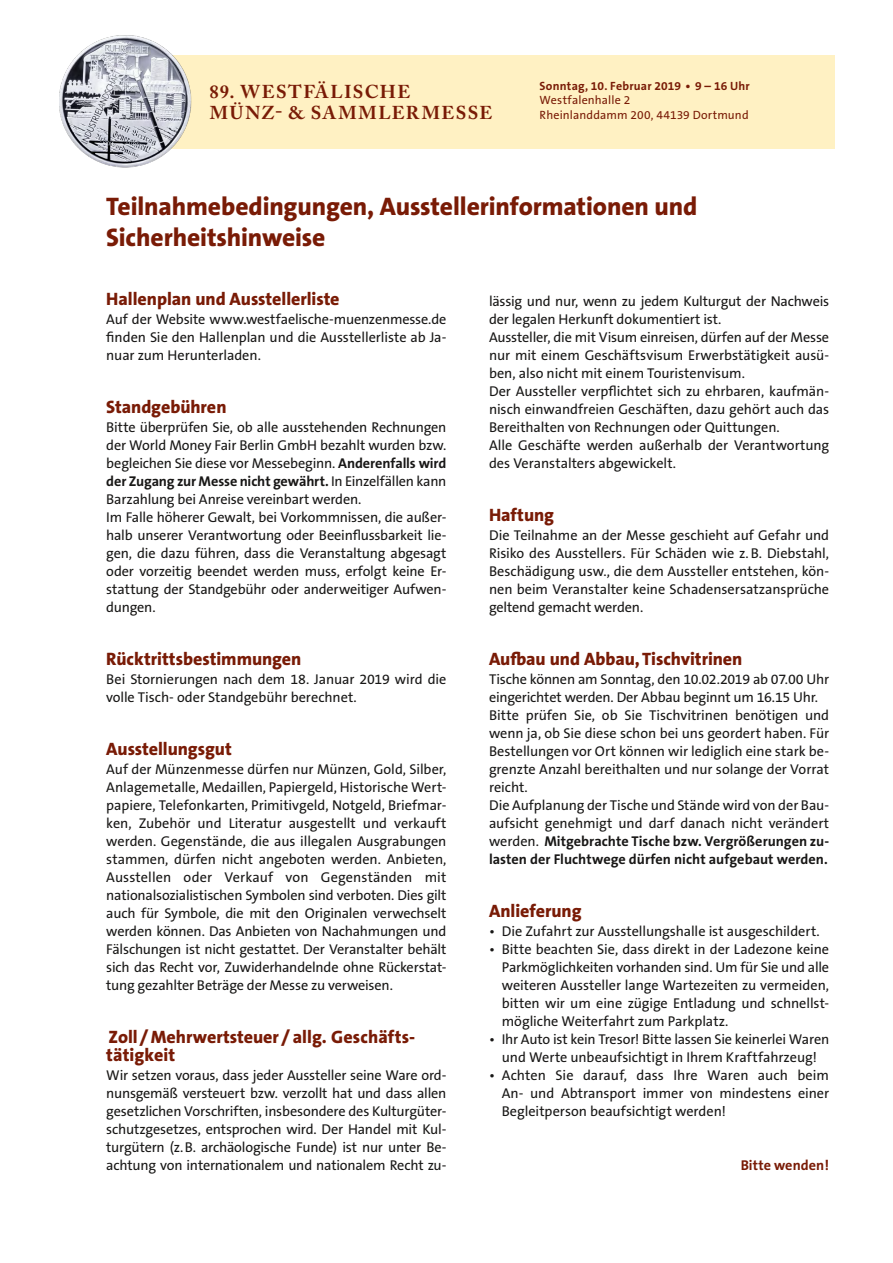
<style>
.page{position:relative;width:893px;height:1263px;background:#fff}
.page>*{position:absolute;margin:0;border:0;box-sizing:border-box;transform-origin:0 0}
.t1{font:800 25.5px/30.6px "The Sans B W8";letter-spacing:-.005em;color:#791b06}
.t2{font:700 18.45px/20.7px "Adobe Caslon Pro";letter-spacing:.075em;color:#791b06}
.Fließtext{font:800 18px/18px "The Sans B W8";letter-spacing:-.005em;color:#791b06}
.Fließtext-2{font:14.25px/18px "The Sans B W5 Plain";letter-spacing:-.01em;color:#181716;text-align:justify}
.Pagina{font:700 14.25px "Thesis Sans";letter-spacing:.005em;color:#791b06}
.t3{font:12px/14.4px "The Sans B W5 Plain";letter-spacing:.01em;color:#791b06}
.t4{font:700 12px "The Sans B W7";letter-spacing:.015em;color:#791b06}
.s1{font-family:"The Sans B W7";font-weight:700}
</style>
<div class="page">
<div style="left:106px;top:55px;width:729px;height:94px;background:#fff1c3"></div>
<img style="left:60px;top:35px;width:132px;height:133px">
<p class="t2" style="left:210px;top:81px;width:284px">89. WESTFÄLISCHE<br>MÜNZ- &amp; SAMMLERMESSE</p>
<p class="t4" style="left:540px;top:78px;width:212px">Sonntag, 10. Februar 2019 • 9 – 16 Uhr</p>
<p class="t3" style="left:540px;top:93px;width:211px">Westfalenhalle 2<br>Rheinlanddamm 200, 44139 Dortmund</p>
<h1 class="t1" style="left:106px;top:191px;width:593px">Teilnahmebedingungen, Ausstellerinformationen und<br>Sicherheitshinweise</h1>
<h2 class="Fließtext" style="left:106px;top:290px;width:235px">Hallenplan und Ausstellerliste</h2>
<p class="Fließtext-2" style="left:106px;top:310px;width:342px">Auf der Website www.westfaelische-muenzenmesse.de finden Sie den Hallenplan und die Ausstellerliste ab Ja&shy;nuar zum Herunterladen.</p>
<h2 class="Fließtext" style="left:106px;top:398px;width:122px">Standgebühren</h2>
<p class="Fließtext-2" style="left:106px;top:418px;width:342px">Bitte überprüfen Sie, ob alle ausstehenden Rechnungen der World Money Fair Berlin GmbH bezahlt wurden bzw. begleichen Sie diese vor Messebeginn. <span class="s1">Anderenfalls wird der Zugang zur Messe nicht gewährt.</span> In Einzelfällen kann Barzahlung bei Anreise vereinbart werden.</p>
<p class="Fließtext-2" style="left:106px;top:508px;width:342px">Im Falle höherer Gewalt, bei Vorkommnissen, die außer&shy;halb unserer Verantwortung oder Beeinflussbarkeit lie&shy;gen, die dazu führen, dass die Veranstaltung abgesagt oder vorzeitig beendet werden muss, erfolgt keine Er&shy;stattung der Standgebühr oder anderweitiger Aufwen&shy;dungen.</p>
<h2 class="Fließtext" style="left:106px;top:650px;width:197px">Rücktrittsbestimmungen</h2>
<p class="Fließtext-2" style="left:106px;top:670px;width:342px">Bei Stornierungen nach dem 18. Januar 2019 wird die volle Tisch- oder Standgebühr berechnet.</p>
<h2 class="Fließtext" style="left:106px;top:740px;width:127px">Ausstellungsgut</h2>
<p class="Fließtext-2" style="left:106px;top:760px;width:342px">Auf der Münzenmesse dürfen nur Münzen, Gold, Silber, Anlagemetalle, Medaillen, Papiergeld, Historische Wert&shy;papiere, Telefonkarten, Primitivgeld, Notgeld, Briefmar&shy;ken, Zubehör und Literatur ausgestellt und verkauft werden. Gegenstände, die aus illegalen Ausgrabungen stammen, dürfen nicht angeboten werden. Anbieten, Ausstellen oder Verkauf von Gegenständen mit nationalsozialistischen Symbolen sind verboten. Dies gilt auch für Symbole, die mit den Originalen verwechselt werden können. Das Anbieten von Nachahmungen und Fälschungen ist nicht gestattet. Der Veranstalter behält sich das Recht vor, Zuwiderhandelnde ohne Rückerstat&shy;tung gezahlter Beträge der Messe zu verweisen.</p>
<h2 class="Fließtext" style="left:106px;top:1028px;width:310px">Zoll /Mehrwertsteuer / allg. Geschäfts&shy;tätigkeit</h2>
<p class="Fließtext-2" style="left:106px;top:1066px;width:342px">Wir setzen voraus, dass jeder Aussteller seine Ware ord&shy;nunsgemäß versteuert bzw. verzollt hat und dass allen gesetzlichen Vorschriften, insbesondere des Kulturgüter&shy;schutzgesetzes, entsprochen wird. Der Handel mit Kul&shy;turgütern (z.B. archäologische Funde) ist nur unter Be&shy;achtung von internationalem und nationalem Recht zu-</p>
<p class="Fließtext-2" style="left:489px;top:292px;width:342px">lässig und nur, wenn zu jedem Kulturgut der Nachweis der legalen Herkunft dokumentiert ist.</p>
<p class="Fließtext-2" style="left:489px;top:328px;width:342px">Aussteller, die mit Visum einreisen, dürfen auf der Messe nur mit einem Geschäftsvisum Erwerbstätigkeit ausü&shy;ben, also nicht mit einem Touristenvisum.</p>
<p class="Fließtext-2" style="left:489px;top:382px;width:342px">Der Aussteller verpflichtet sich zu ehrbaren, kaufmän&shy;nisch einwandfreien Geschäften, dazu gehört auch das Bereithalten von Rechnungen oder Quittungen.</p>
<p class="Fließtext-2" style="left:489px;top:436px;width:342px">Alle Geschäfte werden außerhalb der Verantwortung des Veranstalters abgewickelt.</p>
<h2 class="Fließtext" style="left:489px;top:506px;width:67px">Haftung</h2>
<p class="Fließtext-2" style="left:489px;top:526px;width:342px">Die Teilnahme an der Messe geschieht auf Gefahr und Risiko des Ausstellers. Für Schäden wie z.B. Diebstahl, Beschädigung usw., die dem Aussteller entstehen, kön&shy;nen beim Veranstalter keine Schadensersatzansprüche geltend gemacht werden.</p>
<p class="Fließtext" style="left:489px;top:650px;width:255px">Aufbau und Abbau,Tischvitrinen</p>
<p class="Fließtext-2" style="left:489px;top:670px;width:342px">Tische können am Sonntag, den 10.02.2019 ab 07.00 Uhr eingerichtet werden. Der Abbau beginnt um 16.15 Uhr.</p>
<p class="Fließtext-2" style="left:489px;top:706px;width:342px">Bitte prüfen Sie, ob Sie Tischvitrinen benötigen und wenn ja, ob Sie diese schon bei uns geordert haben. Für Bestellungen vor Ort können wir lediglich eine stark be&shy;grenzte Anzahl bereithalten und nur solange der Vorrat reicht.</p>
<p class="Fließtext-2" style="left:489px;top:796px;width:342px">Die Aufplanung der Tische und Stände wird von der Bau&shy;aufsicht genehmigt und darf danach nicht verändert werden. <span class="s1">Mitgebrachte Tische bzw. Vergrößerungen zu&shy;lasten der Fluchtwege dürfen nicht aufgebaut werden.</span></p>
<h2 class="Fließtext" style="left:489px;top:902px;width:94px">Anlieferung</h2>
<p class="Fließtext-2" style="left:489px;top:922px;width:332px">• Die Zufahrt zur Ausstellungshalle ist ausgeschildert.</p>
<p class="Fließtext-2" style="left:502px;top:940px;width:329px;text-indent:-13px">• Bitte beachten Sie, dass direkt in der Ladezone keine Parkmöglichkeiten vorhanden sind. Um für Sie und alle weiteren Aussteller lange Wartezeiten zu vermeiden, bitten wir um eine zügige Entladung und schnellst&shy;mögliche Weiterfahrt zum Parkplatz.</p>
<p class="Fließtext-2" style="left:489px;top:1030px;width:342px;text-align:center">• Ihr Auto ist kein Tresor! Bitte lassen Sie keinerlei Waren und Werte unbeaufsichtigt in Ihrem Kraftfahrzeug!</p>
<p class="Fließtext-2" style="left:502px;top:1066px;width:329px;text-indent:-13px">• Achten Sie darauf, dass Ihre Waren auch beim An- und Abtransport immer von mindestens einer Begleitperson beaufsichtigt werden!</p>
<p class="Pagina" style="left:741px;top:1153px;width:90px">Bitte wenden!</p>
</div>
